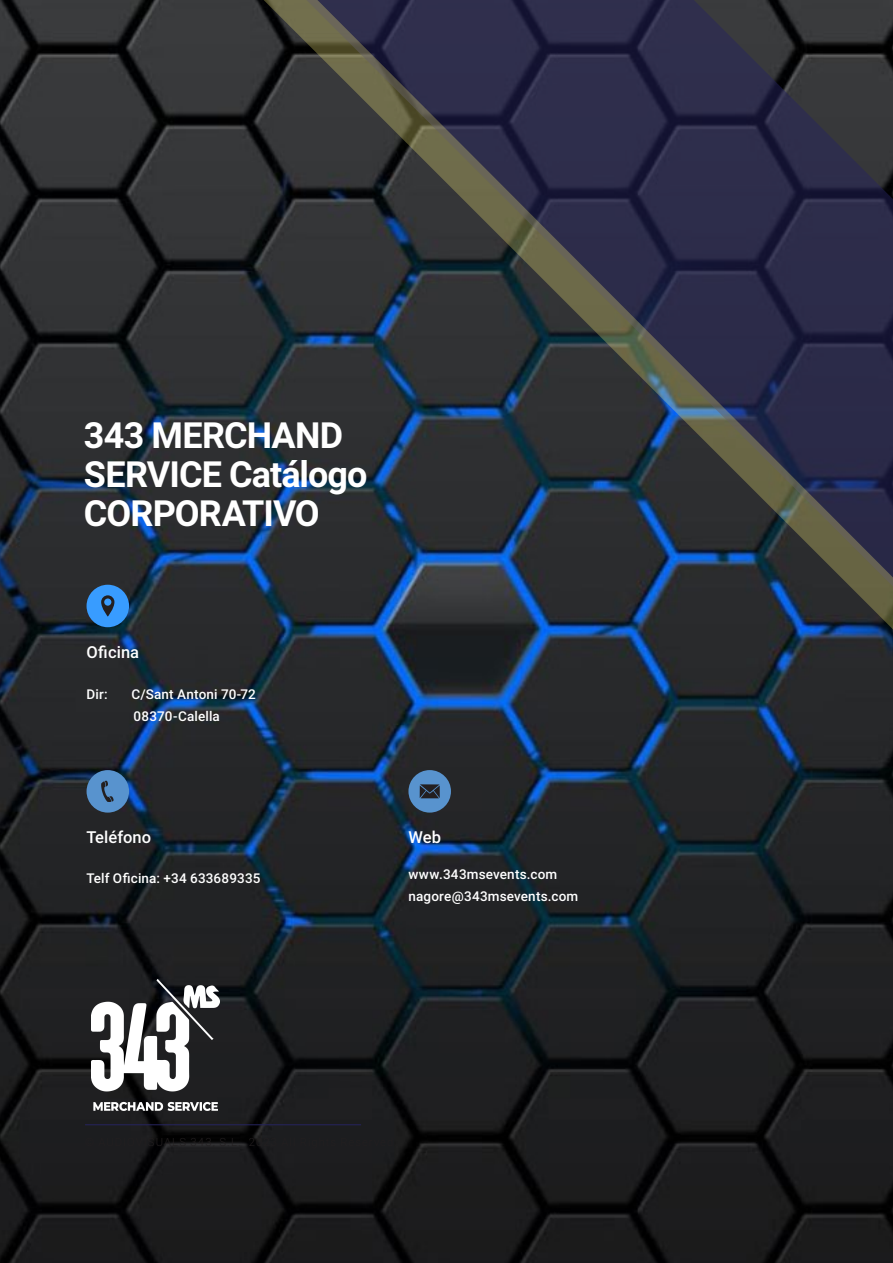
<style>
.page{position:relative;width:893px;height:1263px;background:#fff}
.page>*{position:absolute;margin:0;border:0;box-sizing:border-box;transform-origin:0 0}
.Headline-Body{font:700 36px/39px "Roboto";letter-spacing:-.025em;color:#fff}
.Quotation_11{font:500 16.5px "Roboto";letter-spacing:.005em;color:#fff}
.Body_Text_1{font:500 13.5px "Roboto";letter-spacing:.015em;color:#fff}
</style>
<div class="page">
<img style="left:0;top:0;width:893px;height:1263px">
<hr style="left:85px;top:1124px;width:276px;height:1px;background:#26245f">
<img style="left:91px;top:979px;width:128px;height:131px">
<svg style="left:247px;top:0;width:646px;height:647px"></svg>
<div style="left:87px;top:585px;width:42px;height:42px;background:#389cff;border-radius:50%"></div>
<div style="left:87px;top:770px;width:42px;height:43px;background:#5893ce;border-radius:50%"></div>
<div style="left:408px;top:770px;width:43px;height:43px;background:#5893ce;border-radius:50%"></div>
<svg style="left:420px;top:784px;width:20px;height:14px"></svg>
<svg style="left:101px;top:781px;width:13px;height:21px"></svg>
<svg style="left:101px;top:595px;width:13px;height:22px"></svg>
<p class="Headline-Body" style="left:84px;top:414px;width:285px">343 MERCHAND<br>SERVICE Catálogo</p>
<p class="Headline-Body" style="left:84px;top:492px;width:237px">CORPORATIVO</p>
<p class="Quotation_11" style="left:87px;top:641px;width:54px">Oficina</p>
<p class="Body_Text_1" style="left:87px;top:684px;width:23px">Dir:</p>
<p class="Body_Text_1" style="left:132px;top:684px;width:126px">C/Sant Antoni 70-72</p>
<p class="Body_Text_1" style="left:134px;top:707px;width:88px">08370-Calella</p>
<p class="Quotation_11" style="left:87px;top:825px;width:66px">Teléfono</p>
<p class="Body_Text_1" style="left:87px;top:869px;width:175px">Telf Oficina: +34 633689335</p>
<p class="Quotation_11" style="left:408px;top:825px;width:34px">Web</p>
<p class="Body_Text_1" style="left:408px;top:865px;width:150px">www.343msevents.com</p>
<p class="Body_Text_1" style="left:408px;top:887px;width:171px">nagore@343msevents.com</p>
</div>
